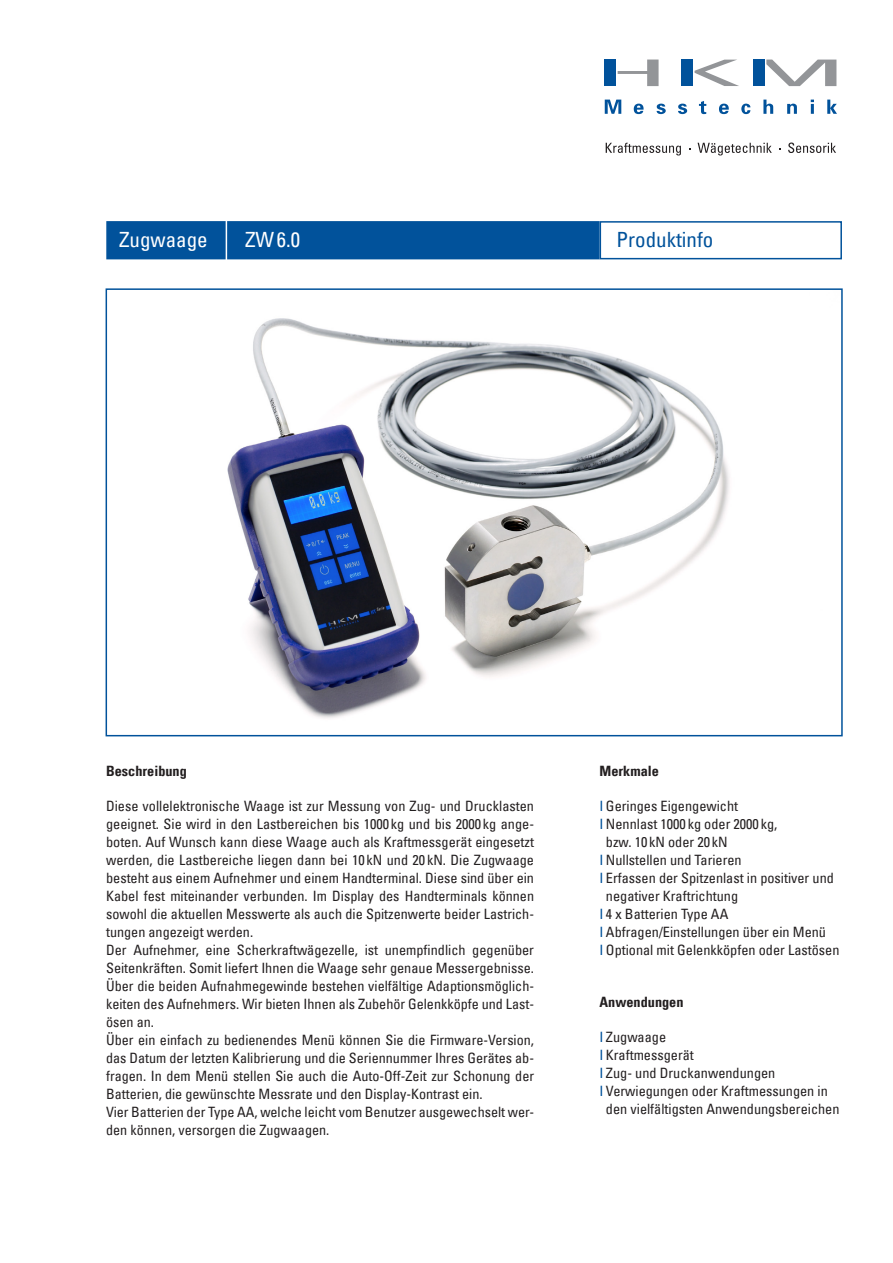
<style>
.page{position:relative;width:893px;height:1263px;background:#fff}
.page>*{position:absolute;margin:0;border:0;box-sizing:border-box;transform-origin:0 0}
.t1{font:condensed 21px "Univers";color:#fff}
.t2{font:condensed 21px "Univers";color:#01529b}
.t3{font:condensed 14.25px/18px "Univers";color:#231f20}
.t4{font:700 condensed 14.25px "Univers";color:#231f20}
</style>
<div class="page">
<svg style="left:605px;top:100px;width:16px;height:14px"></svg>
<svg style="left:634px;top:104px;width:10px;height:10px"></svg>
<svg style="left:657px;top:104px;width:9px;height:10px"></svg>
<svg style="left:678px;top:104px;width:9px;height:10px"></svg>
<svg style="left:699px;top:101px;width:7px;height:13px"></svg>
<svg style="left:719px;top:104px;width:10px;height:10px"></svg>
<svg style="left:741px;top:104px;width:9px;height:10px"></svg>
<svg style="left:763px;top:100px;width:10px;height:14px"></svg>
<svg style="left:787px;top:104px;width:10px;height:10px"></svg>
<svg style="left:811px;top:100px;width:3px;height:14px"></svg>
<svg style="left:827px;top:100px;width:10px;height:14px"></svg>
<div style="left:604px;top:60px;width:12px;height:26px;background:#01529b"></div>
<div style="left:681px;top:60px;width:12px;height:26px;background:#01529b"></div>
<div style="left:753px;top:60px;width:12px;height:26px;background:#01529b"></div>
<svg style="left:618px;top:60px;width:41px;height:26px"></svg>
<svg style="left:694px;top:60px;width:45px;height:26px"></svg>
<svg style="left:766px;top:60px;width:70px;height:26px"></svg>
<svg style="left:606px;top:143px;width:75px;height:12px"></svg>
<svg style="left:698px;top:143px;width:74px;height:12px"></svg>
<svg style="left:788px;top:143px;width:48px;height:10px"></svg>
<div style="left:106px;top:221px;width:494px;height:38px;background:#01529b;border:2px solid #01529b"></div>
<div style="left:600px;top:221px;width:242px;height:38px;background:#fff;border:2px solid #01529b"></div>
<hr style="left:226px;top:219px;width:1px;height:43px;background:#fff">
<img style="left:227px;top:318px;width:503px;height:401px">
<div style="left:106px;top:288px;width:737px;height:448px;border:2px solid #01529b"></div>
<h1 class="t1" style="left:119px;top:226px;width:90px">Zugwaage</h1>
<h1 class="t1" style="left:245px;top:226px;width:57px">ZW6.0</h1>
<h1 class="t2" style="left:617px;top:226px;width:98px">Produktinfo</h1>
<p class="t4" style="left:106px;top:762px;width:82px">Beschreibung</p>
<p class="t3" style="left:106px;top:796px;width:430px">Diese vollelektronische Waage ist zur Messung von Zug- und Drucklasten geeignet. Sie wird in den Lastbereichen bis 1000 kg und bis 2000 kg ange&shy;boten. Auf Wunsch kann diese Waage auch als Kraftmessgerät eingesetzt werden, die Lastbereiche liegen dann bei 10 kN und 20 kN. Die Zugwaage besteht aus einem Aufnehmer und einem Handterminal. Diese sind über ein Kabel fest miteinander verbunden. Im Display des Handterminals können sowohl die aktuellen Messwerte als auch die Spitzenwerte beider Lastrich&shy;tungen angezeigt werden.<br>Der Aufnehmer, eine Scherkraftwägezelle, ist unempfindlich gegenüber Seitenkräften. Somit liefert Ihnen die Waage sehr genaue Messergebnisse.<br>Über die beiden Aufnahmegewinde bestehen vielfältige Adaptionsmöglich&shy;keiten des Aufnehmers. Wir bieten Ihnen als Zubehör Gelenkköpfe und Last&shy;ösen an.<br>Über ein einfach zu bedienendes Menü können Sie die Firmware-Version, das Datum der letzten Kalibrierung und die Seriennummer Ihres Gerätes ab&shy;fragen. In dem Menü stellen Sie auch die Auto-Off-Zeit zur Schonung der Batterien, die gewünschte Messrate und den Display-Kontrast ein.<br>Vier Batterien der Type AA, welche leicht vom Benutzer ausgewechselt wer&shy;den können, versorgen die Zugwaagen.</p>
<p class="t4" style="left:600px;top:762px;width:61px">Merkmale</p>
<p class="t3" style="left:606px;top:796px;width:235px">Geringes Eigengewicht<br>Nennlast 1000 kg oder 2000 kg,<br>bzw. 10 kN oder 20 kN<br>Nullstellen und Tarieren<br>Erfassen der Spitzenlast in positiver und negativer Kraftrichtung<br>4 x Batterien Type AA<br>Abfragen/Einstellungen über ein Menü<br>Optional mit Gelenkköpfen oder Lastösen</p>
<p class="t4" style="left:600px;top:993px;width:85px">Anwendungen</p>
<p class="t3" style="left:606px;top:1027px;width:235px">Zugwaage<br>Kraftmessgerät<br>Zug- und Druckanwendungen<br>Verwiegungen oder Kraftmessungen in den vielfältigsten Anwendungsbereichen</p>
</div>
